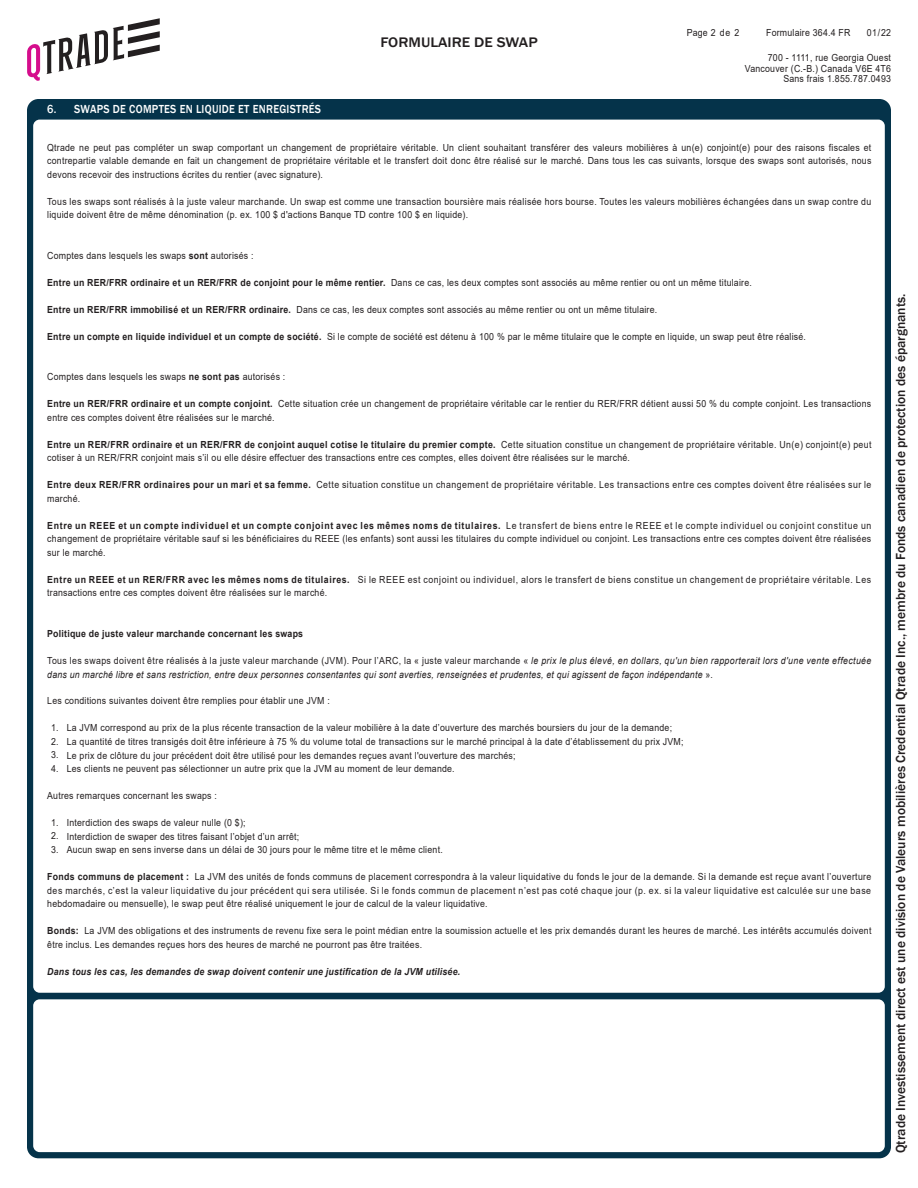
<style>
.page{position:relative;width:918px;height:1188px;background:#fff}
.page>*{position:absolute;margin:0;border:0;box-sizing:border-box;transform-origin:0 0}
.t1{font:500 14.25px "Franklin Gothic";color:#231f20;scale:1.1 1}
.t2{font:500 13.5px "Franklin Gothic";color:#231f20}
.t3{font:500 12px "Franklin Gothic";letter-spacing:.025em;color:#fff;scale:.9 1}
.t4{font:9.75px/13.5px "Arial";letter-spacing:.025em;color:#231f20;scale:.9 1}
.t5{font:italic 9.75px/13.5px "Arial";letter-spacing:.025em;color:#231f20;scale:.9 1}
.t6{font:9.75px/13.5px "Arial";letter-spacing:.065em;color:#231f20;scale:.9 1}
.t7{font:9.75px/13.5px "Arial";letter-spacing:.05em;color:#231f20;scale:.9 1}
.t8{font:italic 700 9.75px "Arial";letter-spacing:.025em;color:#231f20;scale:.9 1}
.t9{font:700 9.75px "Arial";letter-spacing:.025em;color:#231f20;scale:.9 1}
.s1{font-weight:700}
.s2{font-style:normal}
</style>
<div class="page">
<div style="left:27px;top:99px;width:864px;height:1059px;background:#05334a;border-radius:11px"></div>
<div style="left:33px;top:120px;width:852px;height:873px;background:#fff;border-radius:6px"></div>
<div style="left:33px;top:999px;width:852px;height:153px;background:#fff;border-radius:6px"></div>
<svg style="left:27px;top:18px;width:133px;height:63px"></svg>
<p class="t3" style="left:47px;top:102px;width:306px">6. SWAPS DE COMPTES EN LIQUIDE ET ENREGISTRÉS</p>
<h1 class="t1" style="left:381px;top:34px;width:144px">FORMULAIRE DE SWAP</h1>
<p class="t4" style="left:687px;top:26px;width:60px">Page 2 de 2</p>
<p class="t4" style="left:766px;top:26px;width:95px">Formulaire 364.4 FR</p>
<p class="t4" style="left:867px;top:26px;width:28px">01/22</p>
<p class="t4" style="left:745px;top:52px;width:164px;line-height:10.5px;text-align:right">700 - 1111, rue Georgia Ouest<br>Vancouver (C.-B.) Canada V6E 4T6<br>Sans frais 1.855.787.0493</p>
<p class="t4" style="left:47px;top:141px;width:917px;text-align:justify">Qtrade ne peut pas compléter un swap comportant un changement de propriétaire véritable. Un client souhaitant transférer des valeurs mobilières à un(e) conjoint(e) pour des raisons fiscales et contrepartie valable demande en fait un changement de propriétaire véritable et le transfert doit donc être réalisé sur le marché. Dans tous les cas suivants, lorsque des swaps sont autorisés, nous devons recevoir des instructions écrites du rentier (avec signature).</p>
<p class="t4" style="left:47px;top:195px;width:917px">Tous les swaps sont réalisés à la juste valeur marchande. Un swap est comme une transaction boursière mais réalisée hors bourse. Toutes les valeurs mobilières échangées dans un swap contre du liquide doivent être de même dénomination (p. ex. 100 $ d'actions Banque TD contre 100 $ en liquide).</p>
<p class="t4" style="left:47px;top:249px;width:231px">Comptes dans lesquels les swaps <span class="s1">sont</span> autorisés :</p>
<p class="t4" style="left:47px;top:276px;width:784px"><span class="s1">Entre un RER/FRR ordinaire et un RER/FRR de conjoint pour le même rentier.</span> Dans ce cas, les deux comptes sont associés au même rentier ou ont un même titulaire.</p>
<p class="t4" style="left:47px;top:303px;width:679px"><span class="s1">Entre un RER/FRR immobilisé et un RER/FRR ordinaire.</span> Dans ce cas, les deux comptes sont associés au même rentier ou ont un même titulaire.</p>
<p class="t4" style="left:47px;top:330px;width:845px"><span class="s1">Entre un compte en liquide individuel et un compte de société.</span> Si le compte de société est détenu à 100 % par le même titulaire que le compte en liquide, un swap peut être réalisé.</p>
<p class="t4" style="left:47px;top:370px;width:266px">Comptes dans lesquels les swaps <span class="s1">ne sont pas</span> autorisés :</p>
<p class="t4" style="left:47px;top:397px;width:917px"><span class="s1">Entre un RER/FRR ordinaire et un compte conjoint.</span> Cette situation crée un changement de propriétaire véritable car le rentier du RER/FRR détient aussi 50 % du compte conjoint. Les transactions entre ces comptes doivent être réalisées sur le marché.</p>
<p class="t4" style="left:47px;top:438px;width:917px"><span class="s1">Entre un RER/FRR ordinaire et un RER/FRR de conjoint auquel cotise le titulaire du premier compte.</span> Cette situation constitue un changement de propriétaire véritable. Un(e) conjoint(e) peut cotiser à un RER/FRR conjoint mais s’il ou elle désire effectuer des transactions entre ces comptes, elles doivent être réalisées sur le marché.</p>
<p class="t7" style="left:47px;top:478px;width:917px"><span class="s1">Entre deux RER/FRR ordinaires pour un mari et sa femme.</span> Cette situation constitue un changement de propriétaire véritable. Les transactions entre ces comptes doivent être réalisées sur le marché.</p>
<p class="t4" style="left:47px;top:519px;width:917px;text-align:justify"><span class="s1">Entre un REEE et un compte individuel et un compte conjoint avec les mêmes noms de titulaires.</span> Le transfert de biens entre le REEE et le compte individuel ou conjoint constitue un changement de propriétaire véritable sauf si les bénéficiaires du REEE (les enfants) sont aussi les titulaires du compte individuel ou conjoint. Les transactions entre ces comptes doivent être réalisées sur le marché.</p>
<p class="t6" style="left:47px;top:573px;width:917px"><span class="s1">Entre un REEE et un RER/FRR avec les mêmes noms de titulaires.</span> Si le REEE est conjoint ou individuel, alors le transfert de biens constitue un changement de propriétaire véritable. Les transactions entre ces comptes doivent être réalisées sur le marché.</p>
<p class="t9" style="left:47px;top:627px;width:286px">Politique de juste valeur marchande concernant les swaps</p>
<p class="t5" style="left:47px;top:654px;width:917px"><span class="s2">Tous les swaps doivent être réalisés à la juste valeur marchande (JVM). Pour l’ARC, la « juste valeur marchande «</span> le prix le plus élevé, en dollars, qu'un bien rapporterait lors d'une vente effectuée dans un marché libre et sans restriction, entre deux personnes consentantes qui sont averties, renseignées et prudentes, et qui agissent de façon indépendante <span class="s2">».</span></p>
<p class="t4" style="left:47px;top:694px;width:316px">Les conditions suivantes doivent être remplies pour établir une JVM :</p>
<p class="t4" style="left:67px;top:721px;width:687px">La JVM correspond au prix de la plus récente transaction de la valeur mobilière à la date d’ouverture des marchés boursiers du jour de la demande; La quantité de titres transigés doit être inférieure à 75 % du volume total de transactions sur le marché principal à la date d’établissement du prix JVM; Le prix de clôture du jour précédent doit être utilisé pour les demandes reçues avant l'ouverture des marchés;<br>Les clients ne peuvent pas sélectionner un autre prix que la JVM au moment de leur demande.</p>
<p class="t4" style="left:47px;top:789px;width:190px">Autres remarques concernant les swaps :</p>
<p class="t4" style="left:67px;top:816px;width:419px">Interdiction des swaps de valeur nulle (0 $);<br>Interdiction de swaper des titres faisant l’objet d’un arrêt;<br>Aucun swap en sens inverse dans un délai de 30 jours pour le même titre et le même client.</p>
<p class="t4" style="left:47px;top:870px;width:917px;text-align:justify"><span class="s1">Fonds communs de placement :</span> La JVM des unités de fonds communs de placement correspondra à la valeur liquidative du fonds le jour de la demande. Si la demande est reçue avant l’ouverture des marchés, c’est la valeur liquidative du jour précédent qui sera utilisée. Si le fonds commun de placement n’est pas coté chaque jour (p. ex. si la valeur liquidative est calculée sur une base hebdomadaire ou mensuelle), le swap peut être réalisé uniquement le jour de calcul de la valeur liquidative.</p>
<p class="t4" style="left:47px;top:924px;width:917px"><span class="s1">Bonds:</span> La JVM des obligations et des instruments de revenu fixe sera le point médian entre la soumission actuelle et les prix demandés durant les heures de marché. Les intérêts accumulés doivent être inclus. Les demandes reçues hors des heures de marché ne pourront pas être traitées.</p>
<p class="t8" style="left:47px;top:965px;width:460px">Dans tous les cas, les demandes de swap doivent contenir une justification de la JVM utilisée.</p>
<p class="t4" style="left:51px;top:721px;width:10px;text-align:justify">1.<br>2.<br>3.<br>4.</p>
<p class="t4" style="left:51px;top:816px;width:10px;text-align:justify">1.<br>2.<br>3.</p>
<h2 class="t2" style="left:892px;top:1153px;width:861px;rotate:-90deg">Qtrade Investissement direct est une division de Valeurs mobilières Credential Qtrade Inc., membre du Fonds canadien de protection des épargnants.</h2>
</div>
